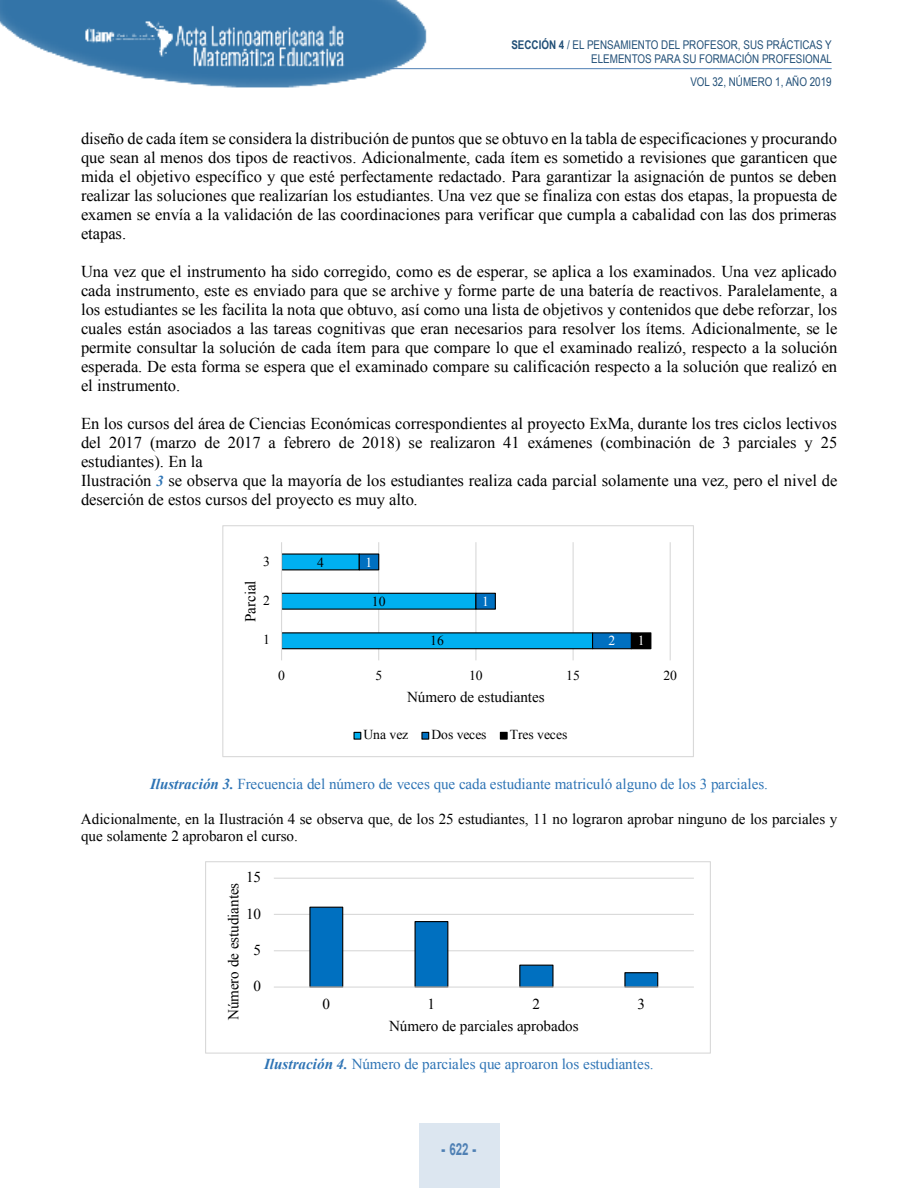
<style>
.page{position:relative;width:918px;height:1188px;background:#fff}
.page>*{position:absolute;margin:0;border:0;box-sizing:border-box;transform-origin:0 0}
.t1{font:16.5px/18.9px "Times New Roman";color:#000;text-align:justify}
.t2{font:700 16.5px "Arial";color:#4f80b4;scale:.7 1}
.t3{font:15.15px/17.2px "Times New Roman";letter-spacing:-.005em;color:#000}
.t4{font:15.15px "Times New Roman";color:#2e74b5}
.t5{font:13.65px "Times New Roman";color:#000}
.t6{font:13.65px "Times New Roman";color:#fff}
.t7{font:12px/14.4px "Arial Narrow";color:#214f77;text-align:right}
.s1{font-weight:700}
.s2{font-weight:700;font-style:italic;font-size:15.15px;color:#2e74b5}
.s3{font-weight:700;font-style:italic}
.s4{font-weight:900}
</style>
<div class="page">
<img style="left:0;top:0;width:435px;height:88px">
<hr style="left:389px;top:68px;width:443px;height:1px;background:#4f80b4">
<div style="left:419px;top:1123px;width:80px;height:65px;background:#dce6f0"></div>
<hr style="left:378px;top:542px;width:1px;height:118px;background:#d9d9d9">
<hr style="left:475px;top:542px;width:1px;height:118px;background:#d9d9d9">
<hr style="left:573px;top:542px;width:1px;height:118px;background:#d9d9d9">
<hr style="left:670px;top:542px;width:1px;height:118px;background:#d9d9d9">
<svg style="left:282px;top:553px;width:351px;height:97px"></svg>
<div style="left:631px;top:633px;width:20px;height:16px;background:#000"></div>
<div style="left:631px;top:632px;width:20px;height:17px;border:1px solid #000"></div>
<hr style="left:281px;top:542px;width:1px;height:118px;background:#d9d9d9">
<div style="left:354px;top:732px;width:7px;height:7px;background:#00b0f0"></div>
<div style="left:353px;top:732px;width:8px;height:8px;border:1px solid #000"></div>
<div style="left:422px;top:732px;width:7px;height:7px;background:#0070c0"></div>
<div style="left:421px;top:732px;width:8px;height:8px;border:1px solid #000"></div>
<div style="left:500px;top:732px;width:7px;height:7px;background:#000"></div>
<div style="left:500px;top:732px;width:8px;height:8px;border:1px solid #000"></div>
<div style="left:222px;top:526px;width:472px;height:231px;border:1px solid #d9d9d9"></div>
<hr style="left:274px;top:950px;width:420px;height:1px;background:#d9d9d9">
<hr style="left:274px;top:914px;width:420px;height:1px;background:#d9d9d9">
<hr style="left:274px;top:878px;width:420px;height:1px;background:#d9d9d9">
<svg style="left:309px;top:906px;width:350px;height:81px"></svg>
<hr style="left:274px;top:987px;width:420px;height:1px;background:#d9d9d9">
<div style="left:205px;top:862px;width:506px;height:192px;border:1px solid #d9d9d9"></div>
<p class="t7" style="left:511px;top:37px;width:322px"><span class="s1">SECCIÓN 4</span> / EL PENSAMIENTO DEL PROFESOR, SUS PRÁCTICAS Y<br>ELEMENTOS PARA SU FORMACIÓN PROFESIONAL</p>
<p class="t7" style="left:690px;top:75px;width:143px">VOL 32, NÚMERO 1, AÑO 2019</p>
<p class="t1" style="left:81px;top:129px;width:758px">diseño de cada ítem se considera la distribución de puntos que se obtuvo en la tabla de especificaciones y procurando que sean al menos dos tipos de reactivos. Adicionalmente, cada ítem es sometido a revisiones que garanticen que mida el objetivo específico y que esté perfectamente redactado. Para garantizar la asignación de puntos se deben realizar las soluciones que realizarían los estudiantes. Una vez que se finaliza con estas dos etapas, la propuesta de examen se envía a la validación de las coordinaciones para verificar que cumpla a cabalidad con las dos primeras etapas.</p>
<p class="t1" style="left:81px;top:262px;width:758px">Una vez que el instrumento ha sido corregido, como es de esperar, se aplica a los examinados. Una vez aplicado cada instrumento, este es enviado para que se archive y forme parte de una batería de reactivos. Paralelamente, a los estudiantes se les facilita la nota que obtuvo, así como una lista de objetivos y contenidos que debe reforzar, los cuales están asociados a las tareas cognitivas que eran necesarios para resolver los ítems. Adicionalmente, se le permite consultar la solución de cada ítem para que compare lo que el examinado realizó, respecto a la solución esperada. De esta forma se espera que el examinado compare su calificación respecto a la solución que realizó en el instrumento.</p>
<p class="t1" style="left:81px;top:414px;width:758px;text-align:left">En los cursos del área de Ciencias Económicas correspondientes al proyecto ExMa, durante los tres ciclos lectivos del 2017 (marzo de 2017 a febrero de 2018) se realizaron 41 exámenes (combinación de 3 parciales y 25 estudiantes). En la<br>Ilustración <span class="s2">3</span> se observa que la mayoría de los estudiantes realiza cada parcial solamente una vez, pero el nivel de deserción de estos cursos del proyecto es muy alto.</p>
<p class="t5" style="left:263px;top:553px;width:8px">3</p>
<p class="t5" style="left:317px;top:554px;width:8px">4</p>
<p class="t6" style="left:366px;top:554px;width:8px">1</p>
<p class="t3" style="left:242px;top:622px;width:43px;rotate:-90deg">Parcial</p>
<p class="t5" style="left:263px;top:593px;width:8px">2</p>
<p class="t5" style="left:372px;top:594px;width:15px">10</p>
<p class="t6" style="left:482px;top:594px;width:8px">1</p>
<p class="t5" style="left:263px;top:632px;width:8px">1</p>
<p class="t5" style="left:430px;top:633px;width:15px">16</p>
<p class="t6" style="left:609px;top:633px;width:8px">2</p>
<p class="t6" style="left:638px;top:633px;width:8px">1</p>
<p class="t5" style="left:278px;top:668px;width:8px">0</p>
<p class="t5" style="left:375px;top:668px;width:8px">5</p>
<p class="t5" style="left:469px;top:668px;width:15px">10</p>
<p class="t5" style="left:566px;top:668px;width:15px">15</p>
<p class="t5" style="left:663px;top:668px;width:15px">20</p>
<p class="t3" style="left:407px;top:688px;width:139px">Número de estudiantes</p>
<p class="t5" style="left:364px;top:727px;width:46px">Una vez</p>
<p class="t5" style="left:432px;top:727px;width:56px">Dos veces</p>
<p class="t5" style="left:510px;top:727px;width:59px">Tres veces</p>
<p class="t4" style="left:150px;top:776px;width:619px"><span class="s3">Ilustración 3.</span> Frecuencia del número de veces que cada estudiante matriculó alguno de los 3 parciales.</p>
<p class="t3" style="left:81px;top:810px;width:758px">Adicionalmente, en la Ilustración 4 se observa que, de los 25 estudiantes, 11 no lograron aprobar ninguno de los parciales y que solamente 2 aprobaron el curso.</p>
<p class="t3" style="left:225px;top:1020px;width:139px;rotate:-90deg">Número de estudiantes</p>
<p class="t3" style="left:246px;top:869px;width:17px">15</p>
<p class="t3" style="left:246px;top:905px;width:17px">10</p>
<p class="t3" style="left:254px;top:941px;width:9px">5</p>
<p class="t3" style="left:254px;top:977px;width:9px">0</p>
<p class="t3" style="left:323px;top:996px;width:9px">0</p>
<p class="t3" style="left:428px;top:996px;width:9px">1</p>
<p class="t3" style="left:533px;top:996px;width:9px">2</p>
<p class="t3" style="left:638px;top:996px;width:9px">3</p>
<p class="t3" style="left:389px;top:1017px;width:191px">Número de parciales aprobados</p>
<p class="t4" style="left:264px;top:1056px;width:391px"><span class="s3">Ilustración 4.</span> Número de parciales que aproaron los estudiantes.</p>
<p class="t2" style="left:442px;top:1140px;width:51px"><span class="s4">-</span> 622 <span class="s4">-</span></p>
</div>
